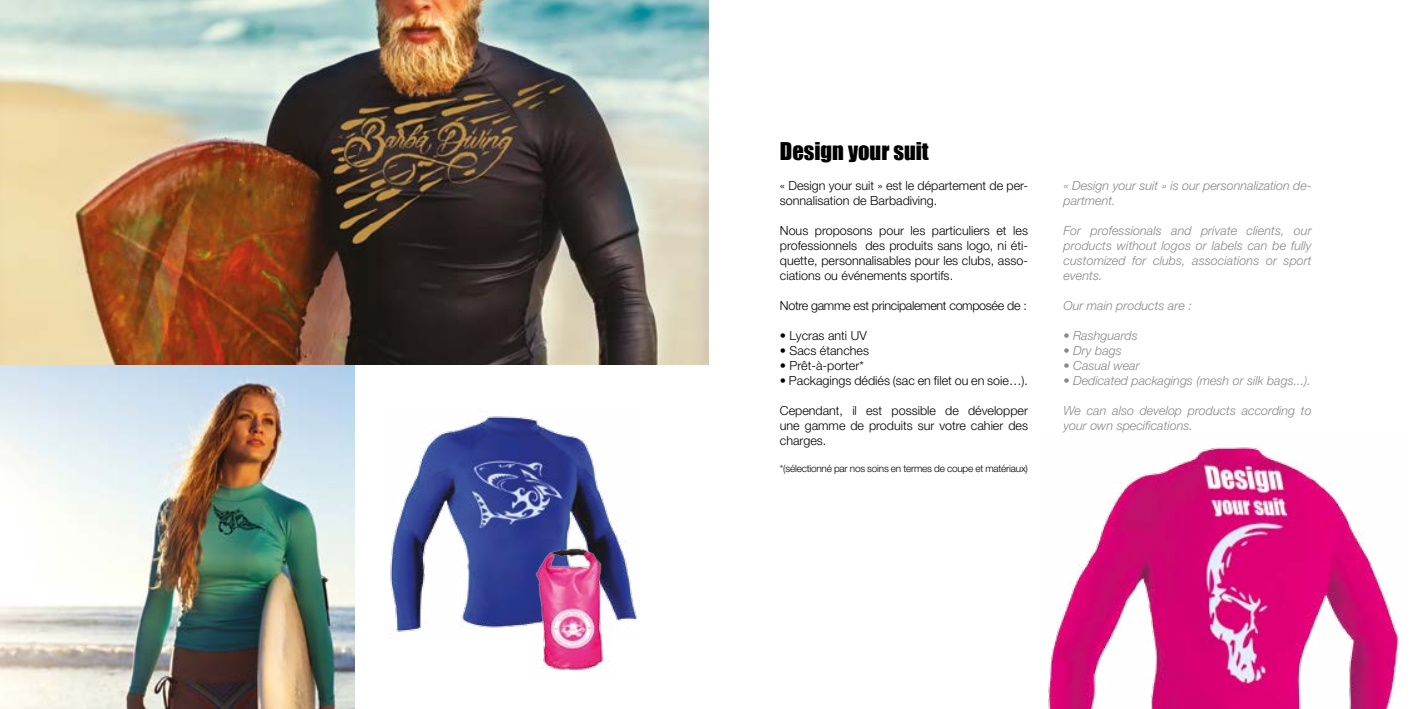
<style>
.page{position:relative;width:1418px;height:709px;background:#fff}
.page>*{position:absolute;margin:0;border:0;box-sizing:border-box;transform-origin:0 0}
.t1{font:22.5px "Impact";color:#000}
.t2{font:300 12.5px/15px "Helvetica Neue LT Std";color:#000;text-align:justify}
.t3{font:italic 300 12.5px/15px "Helvetica Neue LT Std";color:#878787}
.t4{font:300 12.5px "Helvetica Neue LT Std";letter-spacing:-.025em;color:#000}
.t5{font:300 10px "Helvetica Neue LT Std";letter-spacing:-.02em;color:#000}
.s1{font-style:normal}
</style>
<div class="page">
<img style="left:390px;top:416px;width:247px;height:216px">
<img style="left:532px;top:539px;width:79px;height:132px">
<img style="left:0;top:365px;width:354px;height:344px">
<img style="left:0;top:0;width:709px;height:365px">
<img style="left:1048px;top:447px;width:351px;height:262px">
<h1 class="t1" style="left:780px;top:133px;width:150px">Design your suit</h1>
<p class="t2" style="left:780px;top:177px;width:250px">« Design your suit » est le département de per&shy;sonnalisation de Barbadiving.</p>
<p class="t2" style="left:780px;top:222px;width:250px">Nous proposons pour les particuliers et les professionnels des produits sans logo, ni éti&shy;quette, personnalisables pour les clubs, asso&shy;ciations ou événements sportifs.</p>
<p class="t4" style="left:780px;top:297px;width:248px">Notre gamme est principalement composée de :</p>
<p class="t2" style="left:780px;top:327px;width:88px">• Lycras anti UV</p>
<p class="t2" style="left:780px;top:342px;width:91px">• Sacs étanches</p>
<p class="t2" style="left:780px;top:357px;width:85px">• Prêt-à-porter*</p>
<p class="t2" style="left:780px;top:372px;width:250px">• Packagings dédiés (sac en filet ou en soie…).</p>
<p class="t2" style="left:780px;top:402px;width:250px">Cependant, il est possible de développer une gamme de produits sur votre cahier des charges.</p>
<p class="t5" style="left:780px;top:462px;width:250px">*(sélectionné par nos soins en termes de coupe et matériaux)</p>
<p class="t3" style="left:1063px;top:177px;width:250px">« Design your suit » is our personnalization de&shy;partment.</p>
<p class="t3" style="left:1063px;top:222px;width:250px;text-align:justify">For professionals and private clients, our products without logos or labels can be fully customized for clubs, associations or sport events.</p>
<p class="t3" style="left:1063px;top:297px;width:130px">Our main products are :</p>
<p class="t3" style="left:1063px;top:327px;width:76px"><span class="s1">•</span> Rashguards</p>
<p class="t3" style="left:1063px;top:342px;width:60px"><span class="s1">•</span> Dry bags</p>
<p class="t3" style="left:1063px;top:357px;width:78px"><span class="s1">•</span> Casual wear</p>
<p class="t3" style="left:1063px;top:372px;width:249px">• Dedicated packagings (mesh or silk bags...).</p>
<p class="t3" style="left:1063px;top:402px;width:250px">We can also develop products according to your own specifications.</p>
</div>
